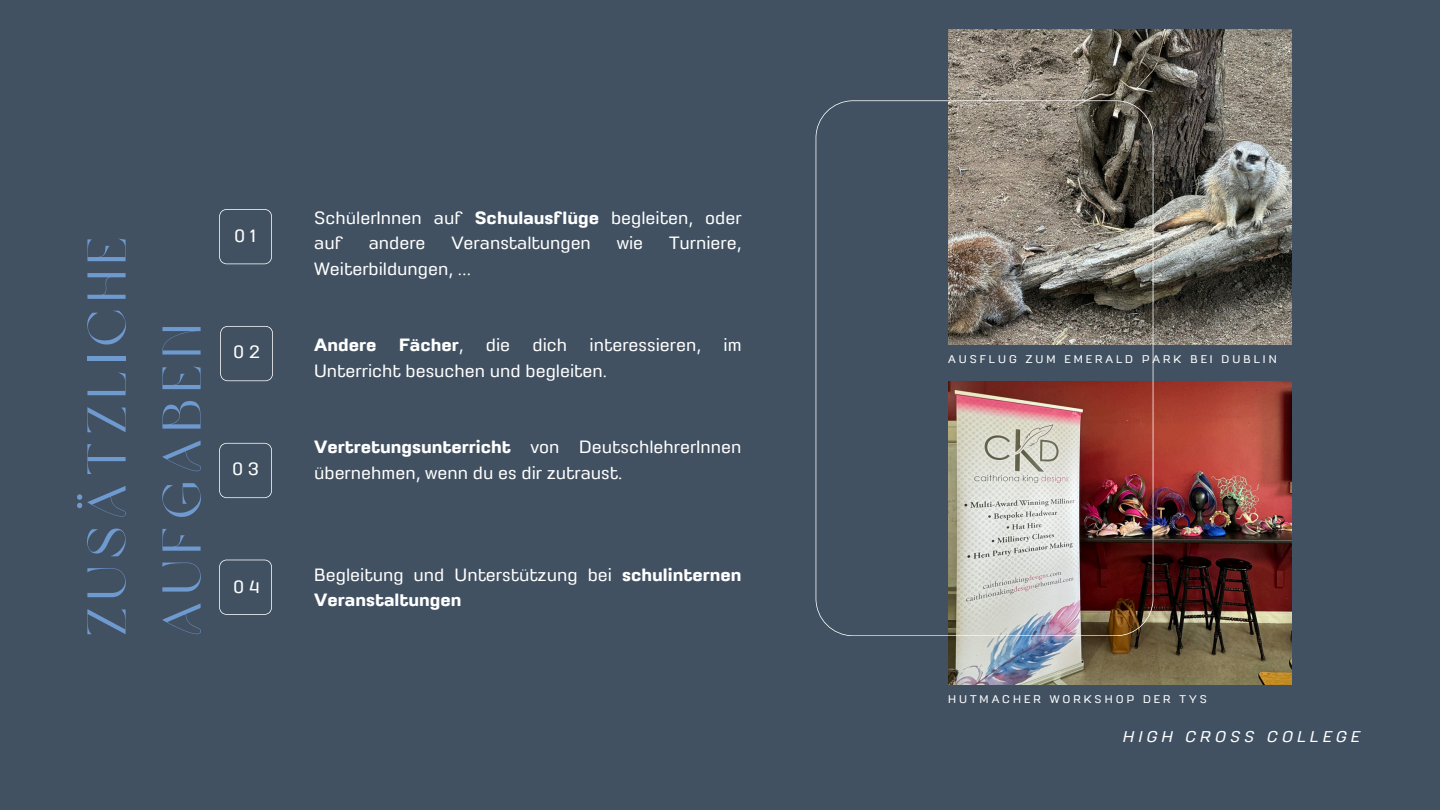
<style>
.page{position:relative;width:1440px;height:810px;background:#415162}
.page>*{position:absolute;margin:0;border:0;box-sizing:border-box;transform-origin:0 0}
.t1{font:54px/75px "Brown Sugar";letter-spacing:.15em;color:#6f9ad0}
.t2{font:16px/25.5px "Petchlamoon";color:#fff}
.t3{font:700 16px "Petchlamoon";color:#fff}
.t4{font:italic 14px "Petchlamoon";letter-spacing:.3em;color:#fff}
.t5{font:10px "Petchlamoon";letter-spacing:.3em;color:#fff}
.s1{font-weight:700}
.s2{font-weight:400}
</style>
<div class="page">
<img style="left:948px;top:381px;width:344px;height:303px">
<img style="left:948px;top:29px;width:344px;height:315px">
<img style="left:816px;top:100px;width:337px;height:536px">
<svg style="left:219px;top:209px;width:53px;height:55px"></svg>
<svg style="left:220px;top:326px;width:53px;height:55px"></svg>
<svg style="left:219px;top:443px;width:53px;height:55px"></svg>
<svg style="left:219px;top:560px;width:53px;height:55px"></svg>
<p class="t1" style="left:75px;top:636px;width:401px;rotate:-90deg">Zusätzliche<br>Aufgaben</p>
<p class="t2" style="left:234px;top:223px;width:24px">0 1</p>
<p class="t2" style="left:233px;top:340px;width:28px">0 2</p>
<p class="t2" style="left:232px;top:457px;width:29px">0 3</p>
<p class="t2" style="left:233px;top:574px;width:28px">0 4</p>
<h2 class="t2" style="left:314px;top:206px;width:429px">SchülerInnen auf <span class="s1">Schulausflüge</span> begleiten, oder auf</h2>
<h2 class="t2" style="left:369px;top:231px;width:58px">andere</h2>
<h2 class="t2" style="left:451px;top:231px;width:141px">Veranstaltungen</h2>
<h2 class="t2" style="left:617px;top:231px;width:28px">wie</h2>
<h2 class="t2" style="left:669px;top:231px;width:74px">Turniere,</h2>
<h2 class="t2" style="left:314px;top:257px;width:159px">Weiterbildungen, …</h2>
<h2 class="t3" style="left:314px;top:336px;width:64px">Andere</h2>
<h2 class="t3" style="left:399px;top:336px;width:66px">Fächer<span class="s2">,</span></h2>
<h2 class="t2" style="left:486px;top:333px;width:26px">die</h2>
<h2 class="t2" style="left:533px;top:333px;width:36px">dich</h2>
<h2 class="t2" style="left:590px;top:333px;width:113px">interessieren,</h2>
<h2 class="t2" style="left:724px;top:333px;width:20px">im</h2>
<h2 class="t2" style="left:314px;top:359px;width:294px">Unterricht besuchen und begleiten.</h2>
<h2 class="t2" style="left:314px;top:435px;width:429px"><span class="s1">Vertretungsunterricht</span> von DeutschlehrerInnen übernehmen, wenn du es dir zutraust.</h2>
<p class="t2" style="left:314px;top:563px;width:429px">Begleitung und Unterstützung bei <span class="s1">schulinternen<br>Veranstaltungen</span></p>
<p class="t5" style="left:948px;top:353px;width:330px">AUSFLUG ZUM EMERALD PARK BEI DUBLIN</p>
<h3 class="t5" style="left:948px;top:694px;width:260px">HUTMACHER WORKSHOP DER TYS</h3>
<p class="t4" style="left:1122px;top:729px;width:238px">HIGH CROSS COLLEGE</p>
</div>
